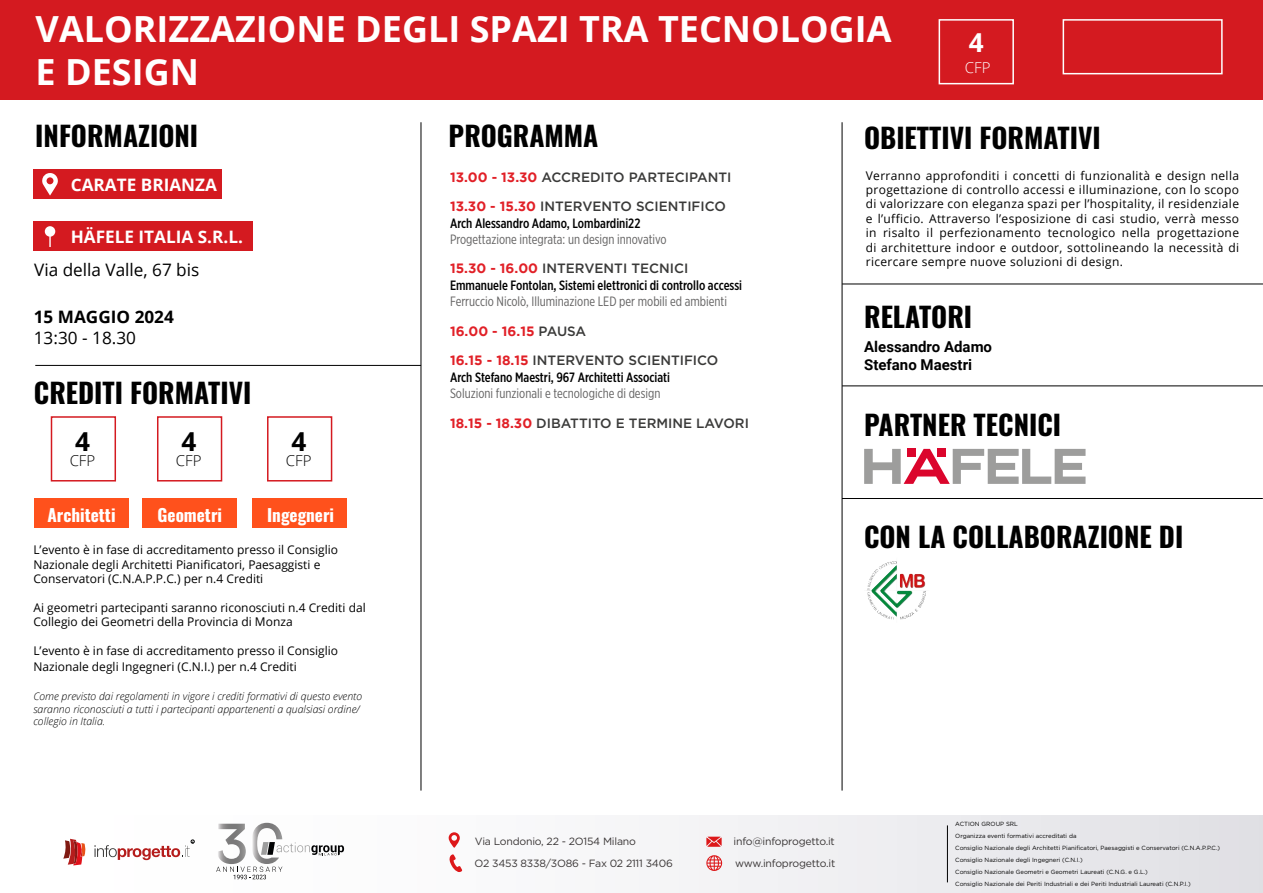
<style>
.page{position:relative;width:1263px;height:893px;background:#fff}
.page>*{position:absolute;margin:0;border:0;box-sizing:border-box;transform-origin:0 0}
.t1{font:700 36px/43.2px "Open Sans";color:#fff}
.t2{font:700 27.6px "Oswald";color:#000}
.t3{font:700 26.1px "Open Sans";color:#000}
.t4{font:700 26.1px "Open Sans";color:#fff}
.t5{font:700 17.1px "Open Sans";color:#fff}
.t6{font:17.1px "Open Sans";color:#000}
.t7{font:700 17.1px "Oswald";color:#fff}
.t8{font:700 17.1px "Open Sans";color:#000}
.t9{font:700 15px/18px "Roboto";color:#000}
.t10{font:300 15px "Open Sans";color:#000}
.t11{font:300 15px "Open Sans";color:#fff}
.t12{font:500 13.5px/29.4px "Gotham";color:#3a3a39}
.t13{font:13.5px "Gotham X Narrow";color:#646363}
.t14{font:500 13.5px "Gotham X Narrow";color:#000}
.t15{font:12px/14.4px "Open Sans";color:#000}
.t16{font:italic 300 10.5px/12.6px "Open Sans";color:#000}
.t17{font:10.5px "Gotham";letter-spacing:-.02em;color:#393535}
.t18{font:6px/12px "Gotham";color:#000}
.s1{font-weight:700;color:#e12027}
</style>
<div class="page">
<div style="left:0;top:815px;width:1263px;height:78px;background:linear-gradient(to right,#fff,#e3e3e7)"></div>
<svg style="left:449px;top:854px;width:13px;height:18px"></svg>
<svg style="left:706px;top:855px;width:16px;height:16px"></svg>
<svg style="left:706px;top:837px;width:16px;height:10px"></svg>
<svg style="left:449px;top:832px;width:11px;height:16px"></svg>
<hr style="left:947px;top:825px;width:1px;height:57px;background:#000">
<div style="left:0;top:0;width:1263px;height:99px;background:#d41a20"></div>
<hr style="left:421px;top:122px;width:1px;height:669px;background:#000">
<hr style="left:842px;top:122px;width:1px;height:669px;background:#000">
<div style="left:33px;top:169px;width:189px;height:30px;background:#d41a20"></div>
<div style="left:33px;top:221px;width:219px;height:30px;background:#d41a20"></div>
<div style="left:34px;top:498px;width:95px;height:30px;background:#ff511c"></div>
<div style="left:142px;top:498px;width:95px;height:30px;background:#ff511c"></div>
<div style="left:252px;top:498px;width:95px;height:30px;background:#ff511c"></div>
<svg style="left:42px;top:173px;width:16px;height:23px"></svg>
<div style="left:45px;top:226px;width:10px;height:11px;background:#fff;border-radius:5px"></div>
<div style="left:51px;top:416px;width:65px;height:65px;border:2px solid #d41a20"></div>
<div style="left:157px;top:416px;width:65px;height:65px;border:2px solid #d41a20"></div>
<div style="left:267px;top:416px;width:65px;height:65px;border:2px solid #d41a20"></div>
<hr style="left:35px;top:365px;width:386px;height:1px;background:#000">
<hr style="left:842px;top:386px;width:421px;height:1px;background:#000">
<hr style="left:842px;top:498px;width:421px;height:1px;background:#000">
<hr style="left:842px;top:284px;width:421px;height:1px;background:#000">
<div style="left:938px;top:19px;width:76px;height:65px;border:2px solid #fff"></div>
<div style="left:1062px;top:19px;width:160px;height:55px;border:2px solid #fff"></div>
<svg style="left:63px;top:839px;width:24px;height:26px"></svg>
<svg style="left:95px;top:840px;width:99px;height:20px"></svg>
<svg style="left:216px;top:823px;width:128px;height:56px"></svg>
<img style="left:867px;top:561px;width:30px;height:55px">
<svg style="left:864px;top:449px;width:221px;height:35px"></svg>
<h1 class="t1" style="left:36px;top:6px;width:858px">VALORIZZAZIONE DEGLI SPAZI TRA TECNOLOGIA<br>E DESIGN</h1>
<h2 class="t2" style="left:35px;top:122px;width:164px">INFORMAZIONI</h2>
<h2 class="t2" style="left:449px;top:122px;width:151px">PROGRAMMA</h2>
<h2 class="t2" style="left:864px;top:123px;width:238px">OBIETTIVI FORMATIVI</h2>
<h3 class="t4" style="left:969px;top:24px;width:16px">4</h3>
<p class="t11" style="left:965px;top:57px;width:27px">CFP</p>
<h3 class="t5" style="left:71px;top:173px;width:148px">CARATE BRIANZA</h3>
<h3 class="t5" style="left:71px;top:225px;width:174px">HÄFELE ITALIA S.R.L.</h3>
<h3 class="t6" style="left:34px;top:258px;width:167px">Via della Valle, 67 bis</h3>
<h3 class="t8" style="left:34px;top:305px;width:142px">15 MAGGIO 2024</h3>
<h3 class="t6" style="left:34px;top:326px;width:104px">13:30 - 18.30</h3>
<h2 class="t2" style="left:34px;top:378px;width:219px">CREDITI FORMATIVI</h2>
<h3 class="t3" style="left:75px;top:423px;width:16px">4</h3>
<h3 class="t3" style="left:182px;top:423px;width:16px">4</h3>
<h3 class="t3" style="left:292px;top:423px;width:16px">4</h3>
<p class="t10" style="left:70px;top:451px;width:27px">CFP</p>
<p class="t10" style="left:176px;top:451px;width:27px">CFP</p>
<p class="t10" style="left:286px;top:451px;width:27px">CFP</p>
<h3 class="t7" style="left:47px;top:506px;width:70px">Architetti</h3>
<h3 class="t7" style="left:158px;top:506px;width:66px">Geometri</h3>
<h3 class="t7" style="left:267px;top:506px;width:69px">Ingegneri</h3>
<p class="t15" style="left:33px;top:542px;width:306px">L’evento è in fase di accreditamento presso il Consiglio<br>Nazionale degli Architetti Pianificatori, Paesaggisti e<br>Conservatori (C.N.A.P.P.C.) per n.4 Crediti</p>
<p class="t15" style="left:33px;top:600px;width:334px">Ai geometri partecipanti saranno riconosciuti n.4 Crediti dal<br>Collegio dei Geometri della Provincia di Monza</p>
<p class="t15" style="left:33px;top:642px;width:306px;line-height:16.2px">L’evento è in fase di accreditamento presso il Consiglio<br>Nazionale degli Ingegneri (C.N.I.) per n.4 Crediti</p>
<p class="t16" style="left:33px;top:690px;width:330px">Come previsto dai regolamenti in vigore i crediti formativi di questo evento saranno riconosciuti a tutti i partecipanti appartenenti a qualsiasi ordine/ collegio in Italia.</p>
<p class="t12" style="left:450px;top:162px;width:283px"><span class="s1">13.00 - 13.30</span> ACCREDITO PARTECIPANTI<br><span class="s1">13.30 - 15.30</span> INTERVENTO SCIENTIFICO</p>
<p class="t14" style="left:450px;top:215px;width:192px">Arch Alessandro Adamo, Lombardini22</p>
<p class="t13" style="left:450px;top:231px;width:218px">Progettazione integrata: un design innovativo</p>
<p class="t12" style="left:450px;top:254px;width:240px"><span class="s1">15.30 - 16.00</span> INTERVENTI TECNICI</p>
<p class="t14" style="left:450px;top:277px;width:294px">Emmanuele Fontolan, Sistemi elettronici di controllo accessi</p>
<p class="t13" style="left:450px;top:294px;width:279px">Ferruccio Nicolò, Illuminazione LED per mobili ed ambienti</p>
<p class="t12" style="left:450px;top:316px;width:270px"><span class="s1">16.00 - 16.15</span> PAUSA<br><span class="s1">16.15 - 18.15</span> INTERVENTO SCIENTIFICO</p>
<p class="t14" style="left:450px;top:369px;width:222px">Arch Stefano Maestri, 967 Architetti Associati</p>
<p class="t13" style="left:450px;top:385px;width:212px">Soluzioni funzionali e tecnologiche di design</p>
<p class="t12" style="left:450px;top:408px;width:300px"><span class="s1">18.15 - 18.30</span> DIBATTITO E TERMINE LAVORI</p>
<p class="t15" style="left:866px;top:168px;width:375px;text-align:justify">Verranno approfonditi i concetti di funzionalità e design nella progettazione di controllo accessi e illuminazione, con lo scopo di valorizzare con eleganza spazi per l’hospitality, il residenziale e l’ufficio. Attraverso l’esposizione di casi studio, verrà messo in risalto il perfezionamento tecnologico nella progettazione di architetture indoor e outdoor, sottolineando la necessità di ricercare sempre nuove soluzioni di design.</p>
<h2 class="t2" style="left:864px;top:303px;width:109px">RELATORI</h2>
<p class="t9" style="left:864px;top:337px;width:129px">Alessandro Adamo<br>Stefano Maestri</p>
<h2 class="t2" style="left:864px;top:410px;width:199px">PARTNER TECNICI</h2>
<h2 class="t2" style="left:864px;top:523px;width:321px">CON LA COLLABORAZIONE DI</h2>
<p class="t17" style="left:475px;top:834px;width:163px">Via Londonio, 22 - 2O154 Milano</p>
<p class="t17" style="left:734px;top:835px;width:103px">info@infoprogetto.it</p>
<p class="t17" style="left:474px;top:857px;width:200px">O2 3453 8338/3O86 - Fax 02 2111 3406</p>
<p class="t17" style="left:735px;top:856px;width:102px">www.infoprogetto.it</p>
<p class="t18" style="left:955px;top:817px;width:266px">ACTION GROUP SRL<br>Organizza eventi formativi accreditati da<br>Consiglio Nazionale degli Architetti Pianificatori, Paesaggisti e Conservatori (C.N.A.P.P.C.)<br>Consiglio Nazionale degli Ingegneri (C.N.I.)<br>Consiglio Nazionale Geometri e Geometri Laureati (C.N.G. e G.L.)<br>Consiglio Nazionale dei Periti Industriali e dei Periti Industriali Laureati (C.N.P.I.)</p>
</div>
